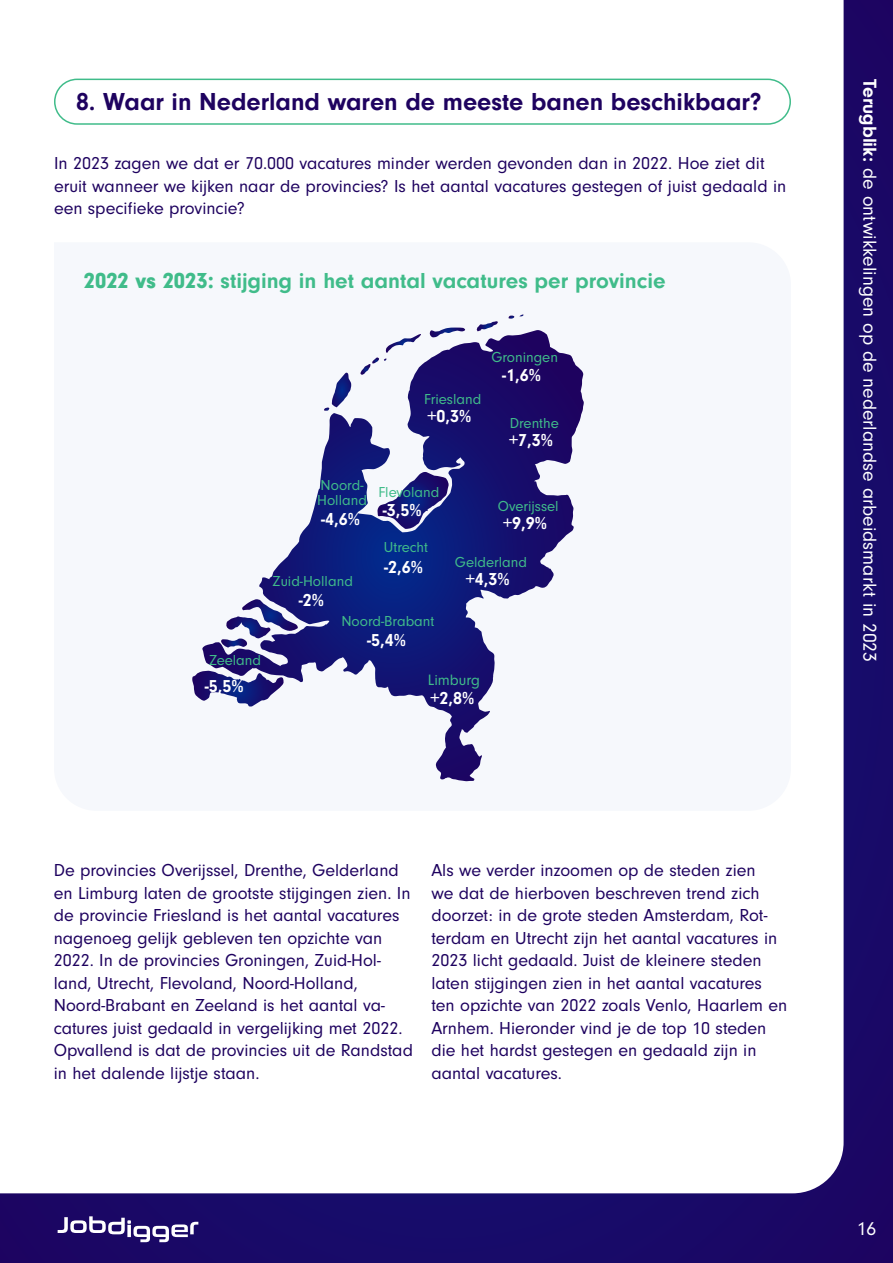
<style>
.page{position:relative;width:893px;height:1263px;background:#180a68}
.page>*{position:absolute;margin:0;border:0;box-sizing:border-box;transform-origin:0 0}
.Kop_groen_kader{font:700 25.5px "Neuzeit Gro";color:#1e025f}
.t1{font:700 22.5px "Neuzeit Gro";color:#40bc8a}
.t2{font:19.5px "Neuzeit Gro";color:#fff}
.t3{font:18px/22.5px "Neuzeit Gro";color:#1e025f}
.Kop_groen_kader-2{font:700 18px "Neuzeit Gro";color:#fff}
.Kop_groen_kader-3{font:15.6px "Neuzeit Gro";color:#40bc8a}
.Kop_groen_kader-4{font:15px "Neuzeit Gro";color:#40bc8a}
.s1{font-weight:900}
.s2{font-weight:700}
</style>
<div class="page">
<div style="left:0;top:0;width:844px;height:1193px;background:#fff"></div>
<svg style="left:58px;top:1216px;width:140px;height:26px"></svg>
<div style="left:55px;top:79px;width:735px;height:45px;background:#fff;border-radius:22px"></div>
<div style="left:54px;top:79px;width:737px;height:46px;border:2px solid #40bc8a;border-radius:22px"></div>
<svg style="left:54px;top:242px;width:737px;height:569px;background:#d7d9e9"></svg>
<svg style="left:324px;top:373px;width:27px;height:38px"></svg>
<svg style="left:221px;top:599px;width:77px;height:49px"></svg>
<svg style="left:192px;top:671px;width:92px;height:36px"></svg>
<svg style="left:357px;top:315px;width:179px;height:217px"></svg>
<p class="Kop_groen_kader" style="left:76px;top:87px;width:687px">8. Waar in Nederland waren de meeste banen beschikbaar?</p>
<p class="t3" style="left:54px;top:152px;width:734px">In 2023 zagen we dat er 70.000 vacatures minder werden gevonden dan in 2022. Hoe ziet dit eruit wanneer we kijken naar de provincies? Is het aantal vacatures gestegen of juist gedaald in een specifieke provincie?</p>
<p class="t1" style="left:84px;top:268px;width:583px"><span class="s1">2022 vs 2023:</span> stijging in het aantal vacatures per provincie</p>
<p class="Kop_groen_kader-4" style="left:491px;top:349px;width:68px">Groningen</p>
<p class="Kop_groen_kader-4" style="left:321px;top:477px;width:44px">Noord-</p>
<p class="Kop_groen_kader-4" style="left:317px;top:492px;width:51px">Holland</p>
<p class="Kop_groen_kader-2" style="left:321px;top:509px;width:40px">-4,6%</p>
<p class="Kop_groen_kader-4" style="left:273px;top:573px;width:82px">Zuid-Holland</p>
<p class="Kop_groen_kader-2" style="left:299px;top:590px;width:27px">-2%</p>
<p class="Kop_groen_kader-4" style="left:424px;top:391px;width:59px">Friesland</p>
<p class="Kop_groen_kader-2" style="left:428px;top:406px;width:45px">+0,3%</p>
<p class="Kop_groen_kader-4" style="left:379px;top:484px;width:62px">Flevoland</p>
<p class="Kop_groen_kader-2" style="left:383px;top:500px;width:40px">-3,5%</p>
<p class="Kop_groen_kader-4" style="left:384px;top:539px;width:46px">Utrecht</p>
<p class="Kop_groen_kader-2" style="left:502px;top:365px;width:40px">-1,6%</p>
<p class="Kop_groen_kader-4" style="left:510px;top:415px;width:51px">Drenthe</p>
<p class="Kop_groen_kader-2" style="left:509px;top:430px;width:45px">+7,3%</p>
<p class="Kop_groen_kader-4" style="left:498px;top:498px;width:62px">Overijssel</p>
<p class="Kop_groen_kader-2" style="left:503px;top:513px;width:45px">+9,9%</p>
<p class="Kop_groen_kader-2" style="left:384px;top:557px;width:40px">-2,6%</p>
<p class="Kop_groen_kader-4" style="left:455px;top:554px;width:74px">Gelderland</p>
<p class="Kop_groen_kader-2" style="left:466px;top:569px;width:45px">+4,3%</p>
<p class="Kop_groen_kader-4" style="left:341px;top:613px;width:95px">Noord-Brabant</p>
<p class="Kop_groen_kader-4" style="left:209px;top:652px;width:54px">Zeeland</p>
<p class="Kop_groen_kader-2" style="left:205px;top:676px;width:40px">-5,5%</p>
<p class="Kop_groen_kader-2" style="left:367px;top:630px;width:40px">-5,4%</p>
<p class="Kop_groen_kader-3" style="left:428px;top:671px;width:54px">Limburg</p>
<p class="Kop_groen_kader-2" style="left:431px;top:688px;width:45px">+2,8%</p>
<p class="t3" style="left:54px;top:859px;width:361px">De provincies Overijssel, Drenthe, Gelderland en Limburg laten de grootste stijgingen zien. In de provincie Friesland is het aantal vacatures nagenoeg gelijk gebleven ten opzichte van 2022. In de provincies Groningen, Zuid-Hol&shy;land, Utrecht, Flevoland, Noord-Holland, Noord-Brabant en Zeeland is het aantal va&shy;catures juist gedaald in vergelijking met 2022.<br>Opvallend is dat de provincies uit de Randstad in het dalende lijstje staan.</p>
<p class="t3" style="left:431px;top:859px;width:357px">Als we verder inzoomen op de steden zien<br>we dat de hierboven beschreven trend zich doorzet: in de grote steden Amsterdam, Rot&shy;terdam en Utrecht zijn het aantal vacatures in 2023 licht gedaald. Juist de kleinere steden laten stijgingen zien in het aantal vacatures ten opzichte van 2022 zoals Venlo, Haarlem en Arnhem. Hieronder vind je de top 10 steden die het hardst gestegen en gedaald zijn in aantal vacatures.</p>
<p class="t2" style="left:880px;top:79px;width:585px;rotate:90deg"><span class="s2">Terugblik:</span> de ontwikkelingen op de nederlandse arbeidsmarkt in 2023</p>
<p class="t2" style="left:857px;top:1218px;width:21px">16</p>
</div>
